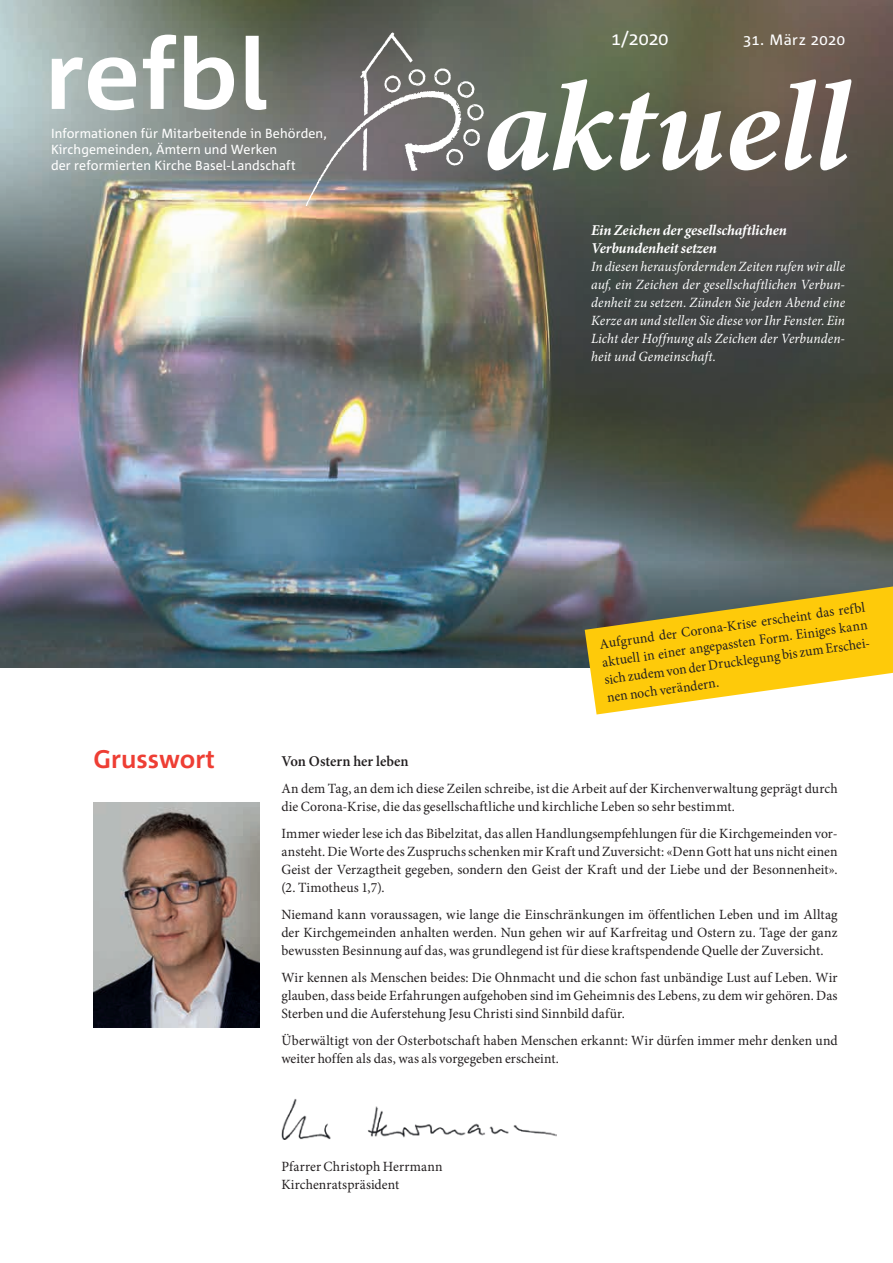
<style>
.page{position:relative;width:893px;height:1263px;background:#fff}
.page>*{position:absolute;margin:0;border:0;box-sizing:border-box;transform-origin:0 0}
.t1{font:italic 700 127.5px "Minion Pro";letter-spacing:-.005em;color:#fff}
.t2{font:700 97.5px "Corpid C1";letter-spacing:.005em;color:#fff;scale:1.04 1}
.t3{font:700 25.5px "Corpid C1";color:#ee3e34}
.t4{font:18px "Corpid C1";color:#fff}
.t5{font:italic 700 15px/18px "Minion Pro";letter-spacing:-.01em;color:#fff}
.t6{font:600 15px "Minion Pro";color:#231f20}
.t7{font:15px "Corpid C1";letter-spacing:.03em;color:#fff}
.t8{font:14.1px/18px "Minion Pro";letter-spacing:.01em;color:#231f20}
.t9{font:italic 14.1px/18px "Minion Pro";letter-spacing:.005em;color:#fff;text-align:justify;scale:.96 1}
.t10{font:13.2px/15.9px "Corpid C1";letter-spacing:.005em;color:#fff}
</style>
<div class="page">
<img style="left:0;top:0;width:893px;height:667px">
<svg style="left:306px;top:32px;width:178px;height:174px;background:#7d7b79"></svg>
<img style="left:94px;top:802px;width:165px;height:225px">
<img style="left:281px;top:1099px;width:275px;height:40px">
<svg style="left:585px;top:584px;width:308px;height:130px"></svg>
<h2 class="t2" style="left:45px;top:13px;width:216px">refbl</h2>
<p class="t10" style="left:51px;top:125px;width:277px">Informationen für Mitarbeitende in Behörden,<br>Kirchgemeinden, Ämtern und Werken<br>der reformierten Kirche Basel-Landschaft</p>
<p class="t4" style="left:611px;top:27px;width:59px">1/2020</p>
<p class="t7" style="left:743px;top:30px;width:104px">31. März 2020</p>
<h1 class="t1" style="left:483px;top:52px;width:368px">aktuell</h1>
<p class="t5" style="left:591px;top:222px;width:197px">Ein Zeichen der gesellschaftlichen<br>Verbundenheit setzen</p>
<p class="t9" style="left:591px;top:258px;width:266px">In diesen herausfordernden Zeiten rufen wir alle auf, ein Zeichen der gesellschaftlichen Verbun&shy;denheit zu setzen. Zünden Sie jeden Abend eine Kerze an und stellen Sie diese vor Ihr Fenster. Ein Licht der Hoffnung als Zeichen der Verbunden&shy;heit und Gemeinschaft.</p>
<p class="t8" style="left:598px;top:635px;width:272px;rotate:-8deg">Aufgrund der Corona-Krise erscheint das refbl aktuell in einer angepassten Form. Einiges kann sich zudem von der Drucklegung bis zum Erschei&shy;nen noch verändern.</p>
<h3 class="t3" style="left:94px;top:743px;width:123px">Grusswort</h3>
<p class="t6" style="left:281px;top:753px;width:129px">Von Ostern her leben</p>
<p class="t8" style="left:281px;top:780px;width:558px">An dem Tag, an dem ich diese Zeilen schreibe, ist die Arbeit auf der Kirchenverwaltung geprägt durch die Corona-Krise, die das gesellschaftliche und kirchliche Leben so sehr bestimmt.</p>
<p class="t8" style="left:281px;top:825px;width:558px;text-align:justify">Immer wieder lese ich das Bibelzitat, das allen Handlungsempfehlungen für die Kirchgemeinden vor&shy;ansteht. Die Worte des Zuspruchs schenken mir Kraft und Zuversicht: «Denn Gott hat uns nicht einen Geist der Verzagtheit gegeben, sondern den Geist der Kraft und der Liebe und der Besonnenheit». (2. Timotheus 1,7).</p>
<p class="t8" style="left:281px;top:906px;width:558px;text-align:justify">Niemand kann voraussagen, wie lange die Einschränkungen im öffentlichen Leben und im Alltag der Kirchgemeinden anhalten werden. Nun gehen wir auf Karfreitag und Ostern zu. Tage der ganz bewussten Besinnung auf das, was grundlegend ist für diese kraftspendende Quelle der Zuversicht.</p>
<p class="t8" style="left:281px;top:969px;width:558px;text-align:justify">Wir kennen als Menschen beides: Die Ohnmacht und die schon fast unbändige Lust auf Leben. Wir glauben, dass beide Erfahrungen aufgehoben sind im Geheimnis des Lebens, zu dem wir gehören. Das Sterben und die Auferstehung Jesu Christi sind Sinnbild dafür.</p>
<p class="t8" style="left:281px;top:1032px;width:558px">Überwältigt von der Osterbotschaft haben Menschen erkannt: Wir dürfen immer mehr denken und weiter hoffen als das, was als vorgegeben erscheint.</p>
<p class="t8" style="left:281px;top:1158px;width:163px">Pfarrer Christoph Herrmann<br>Kirchenratspräsident</p>
</div>
